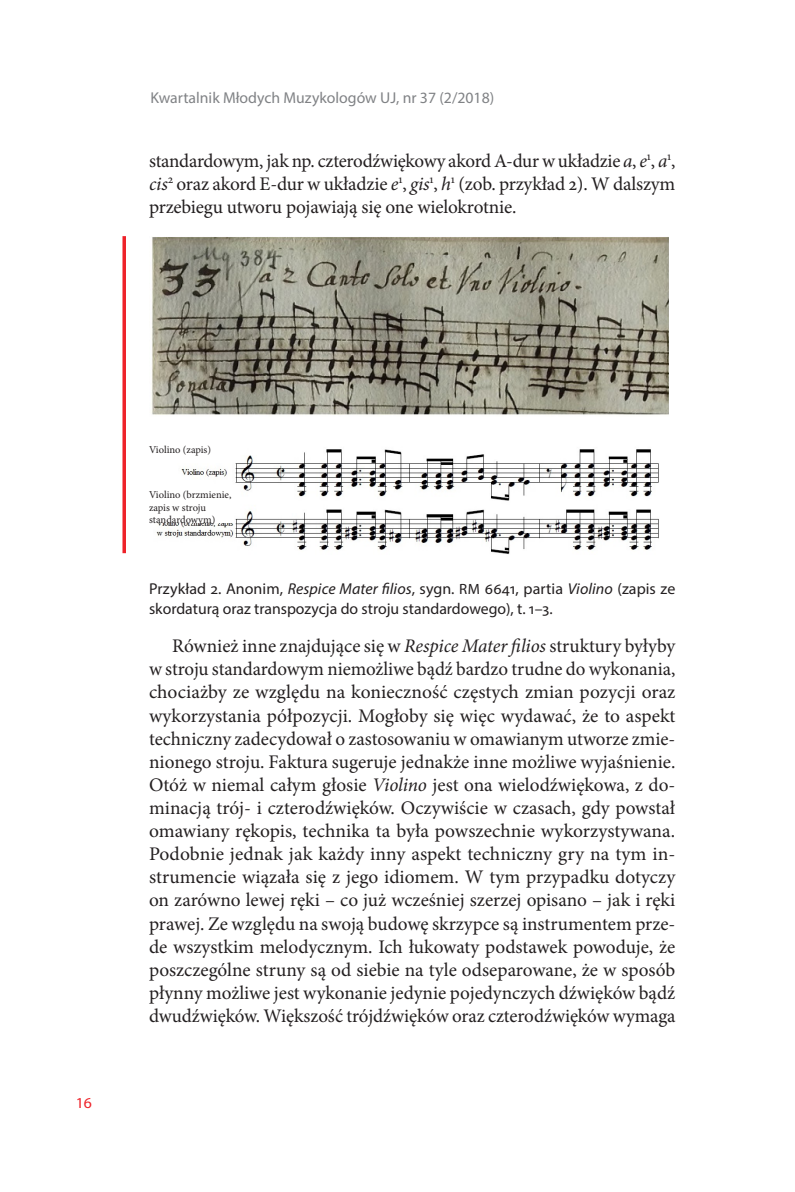
<style>
.page{position:relative;width:795px;height:1192px;background:#fff}
.page>*{position:absolute;margin:0;border:0;box-sizing:border-box;transform-origin:0 0}
.tekst_podstawowy{font:19.25px/23.1px "Minion Pro";color:#231f20;text-align:justify}
.tekst_podstawowy_bez{font:19.25px/23.1px "Minion Pro";letter-spacing:-.015em;color:#231f20;text-align:justify}
.Podpisy_do_ilustracj{font:15.75px/19.6px "Myriad Pro";color:#231f20}
.t1{font:15.75px "Myriad Pro";color:#808285}
.t2{font:15.22px "Myriad Pro";color:#ee2229;scale:1.04 1}
.tekst_podstawowy_bez-2{font:10.5px/12.6px "Minion Pro";letter-spacing:-.01em;color:#231f20}
.s1{font-style:italic}
.s2{font-size:14.88px}
</style>
<div class="page">
<svg style="left:122px;top:236px;width:4px;height:317px"></svg>
<img style="left:151px;top:237px;width:517px;height:178px">
<img style="left:156px;top:449px;width:503px;height:105px">
<div style="left:149px;top:441px;width:84px;height:15px;background:#fff"></div>
<div style="left:149px;top:490px;width:84px;height:33px;background:#fff"></div>
<p class="t1" style="left:150px;top:88px;width:345px">Kwartalnik Młodych Muzykologów UJ, nr 37 (2/2018)</p>
<p class="tekst_podstawowy_bez" style="left:149px;top:149px;width:527px">standardowym, jak np. czterodźwiękowy akord A-dur w układzie <span class="s1">a</span>, <span class="s1">e</span><sup>1</sup>, <span class="s1">a</span><sup>1</sup>, <span class="s1">cis</span><sup>2</sup> oraz akord E-dur w układzie <span class="s1">e</span><sup>1</sup>, <span class="s1">gis</span><sup>1</sup>, <span class="s1">h</span><sup>1</sup> (zob. przykład 2). W dalszym przebiegu utworu pojawiają się one wielokrotnie.</p>
<p class="t2" style="left:76px;top:1093px;width:17px">16</p>
<p class="tekst_podstawowy_bez-2" style="left:149px;top:443px;width:63px">Violino (zapis)</p>
<p class="tekst_podstawowy_bez-2" style="left:149px;top:488px;width:84px">Violino (brzmienie, zapis w stroju standardowym)</p>
<p class="Podpisy_do_ilustracj" style="left:149px;top:578px;width:527px">Przykład 2. Anonim, <span class="s1">Respice Mater filios</span>, sygn. <span class="s2">RM</span> 6641, partia <span class="s1">Violino</span> (zapis ze skordaturą oraz transpozycja do stroju standardowego), t. 1–3.</p>
<p class="tekst_podstawowy" style="left:149px;top:634px;width:528px;text-indent:23px">Również inne znajdujące się w <span class="s1">Respice Mater filios</span> struktury byłyby w stroju standardowym niemożliwe bądź bardzo trudne do wykonania, chociażby ze względu na konieczność częstych zmian pozycji oraz wykorzystania półpozycji. Mogłoby się więc wydawać, że to aspekt techniczny zadecydował o zastosowaniu w omawianym utworze zmie&shy;nionego stroju. Faktura sugeruje jednakże inne możliwe wyjaśnienie.<br>Otóż w niemal całym głosie <span class="s1">Violino</span> jest ona wielodźwiękowa, z do&shy;minacją trój- i czterodźwięków. Oczywiście w czasach, gdy powstał omawiany rękopis, technika ta była powszechnie wykorzystywana.<br>Podobnie jednak jak każdy inny aspekt techniczny gry na tym in&shy;strumencie wiązała się z jego idiomem. W tym przypadku dotyczy on zarówno lewej ręki – co już wcześniej szerzej opisano – jak i ręki prawej. Ze względu na swoją budowę skrzypce są instrumentem prze&shy;de wszystkim melodycznym. Ich łukowaty podstawek powoduje, że poszczególne struny są od siebie na tyle odseparowane, że w sposób płynny możliwe jest wykonanie jedynie pojedynczych dźwięków bądź dwudźwięków. Większość trójdźwięków oraz czterodźwięków wymaga</p>
</div>
